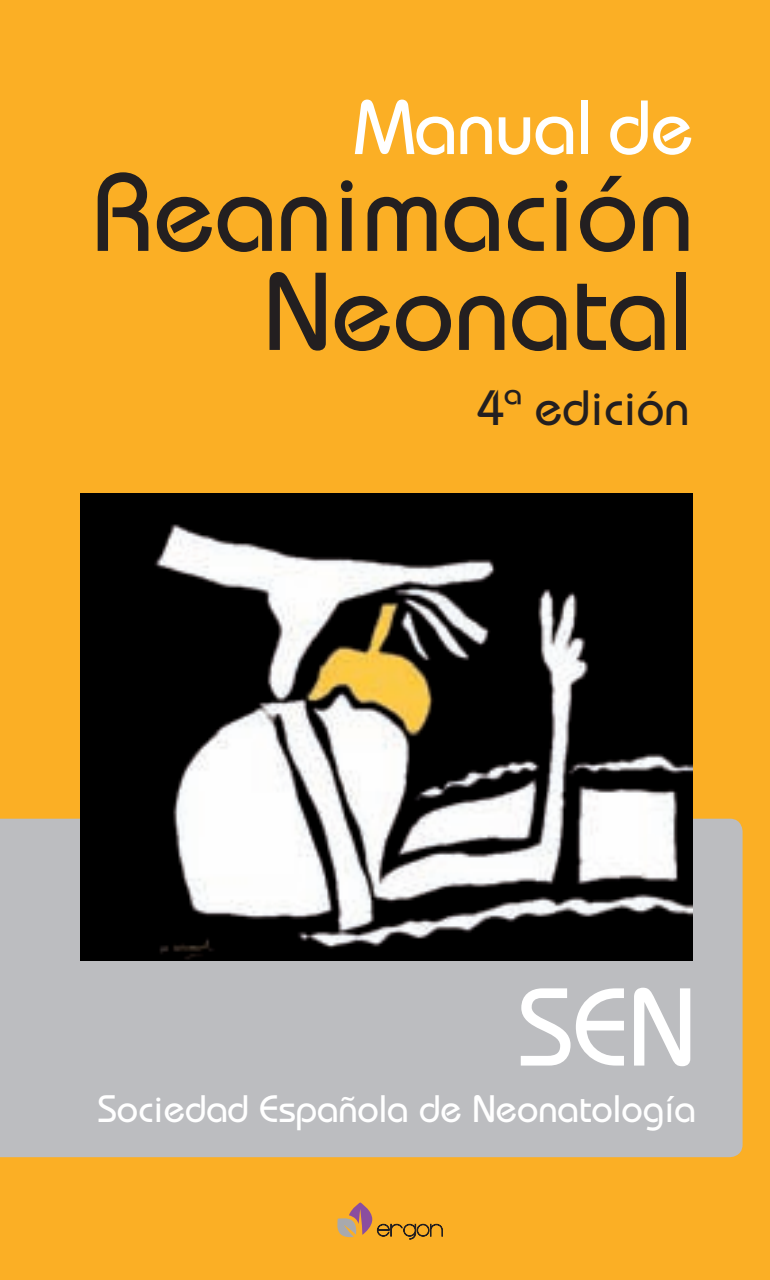
<style>
.page{position:relative;width:770px;height:1280px;background:#fff}
.page>*{position:absolute;margin:0;border:0;box-sizing:border-box;transform-origin:0 0}
.t1{font:500 110.25px/99px "Bauhaus Std";color:#231f20;text-align:right}
.t2{font:500 110.25px "Bauhaus Std";color:#fff}
.t3{font:500 76.5px "Bauhaus Std";color:#fff}
.t4{font:500 49.5px "Bauhaus Std";color:#231f20}
.t5{font:500 38.25px "Bauhaus Std";color:#fff}
</style>
<div class="page">
<div style="left:0;top:0;width:769px;height:1279px;background:#fbaf25"></div>
<div style="left:0;top:818px;width:742px;height:339px;background:#bcbdc0"></div>
<img style="left:80px;top:493px;width:611px;height:467px">
<svg style="left:337px;top:1202px;width:105px;height:37px"></svg>
<h2 class="t3" style="left:354px;top:82px;width:340px">Manual de</h2>
<h1 class="t1" style="left:92px;top:162px;width:602px">Reanimación<br>Neonatal</h1>
<p class="t4" style="left:477px;top:378px;width:213px">4ª edición</p>
<h1 class="t2" style="left:517px;top:961px;width:179px">SEN</h1>
<p class="t5" style="left:98px;top:1085px;width:599px">Sociedad Española de Neonatología</p>
</div>
